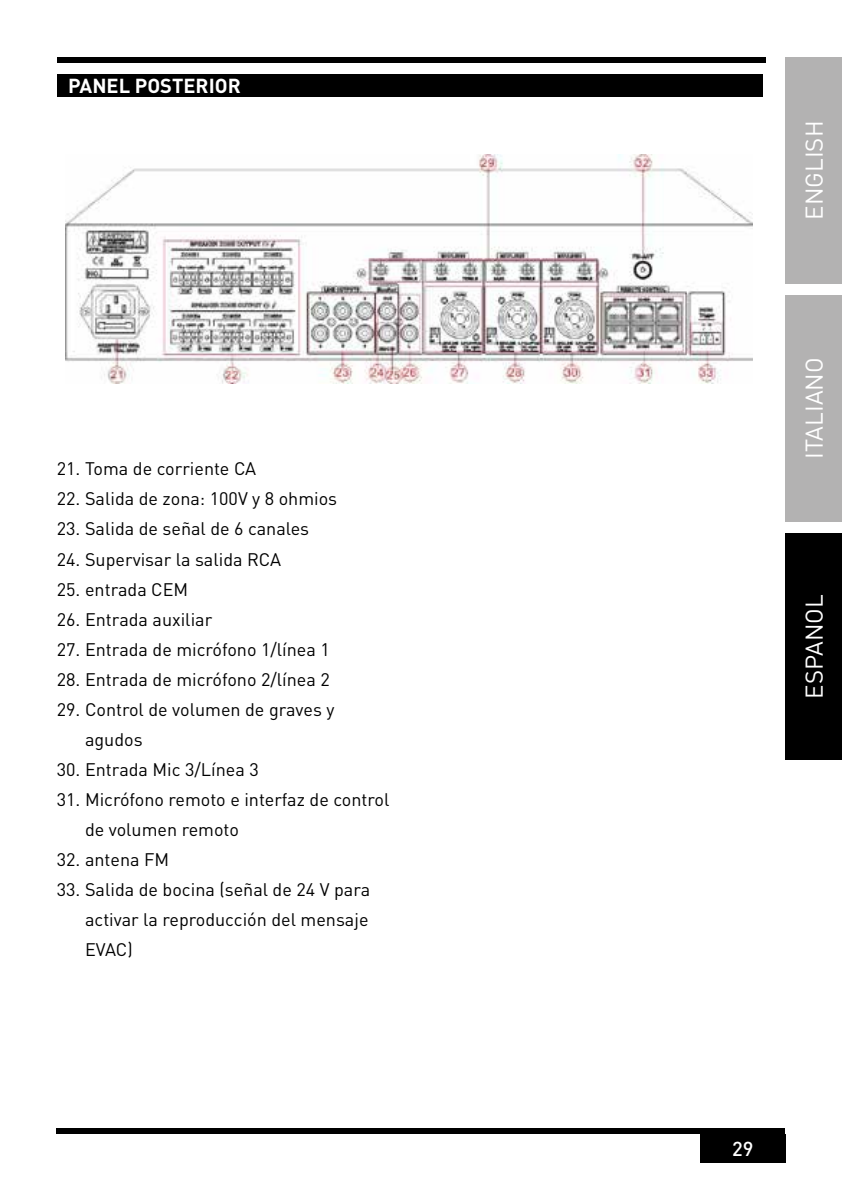
<style>
.page{position:relative;width:842px;height:1191px;background:#fff}
.page>*{position:absolute;margin:0;border:0;box-sizing:border-box;transform-origin:0 0}
.t1{font:24px "DIN Pro";color:#fff}
.t2{font:700 20px "DIN Pro";color:#fff}
.t3{font:500 20px "DIN Pro";color:#fff}
.t4{font:18px/30px "DIN Pro";color:#000}
</style>
<div class="page">
<div style="left:785px;top:295px;width:57px;height:227px;background:#b3b2b2"></div>
<div style="left:57px;top:57px;width:708px;height:5px;background:#000"></div>
<div style="left:57px;top:1128px;width:728px;height:6px;background:#000"></div>
<div style="left:700px;top:1134px;width:85px;height:28px;background:#000"></div>
<div style="left:785px;top:533px;width:57px;height:227px;background:#000"></div>
<div style="left:785px;top:57px;width:57px;height:226px;background:#b3b2b2"></div>
<div style="left:57px;top:74px;width:706px;height:23px;background:#000"></div>
<img style="left:66px;top:154px;width:687px;height:229px">
<p class="t2" style="left:68px;top:72px;width:174px">PANEL POSTERIOR</p>
<p class="t4" style="left:57px;top:453px;width:201px">21. Toma de corriente CA</p>
<p class="t4" style="left:57px;top:483px;width:282px">22. Salida de zona: 100V y 8 ohmios</p>
<p class="t4" style="left:57px;top:513px;width:254px">23. Salida de señal de 6 canales</p>
<p class="t4" style="left:57px;top:543px;width:226px">24. Supervisar la salida RCA</p>
<p class="t4" style="left:57px;top:573px;width:133px">25. entrada CEM</p>
<p class="t4" style="left:57px;top:603px;width:157px">26. Entrada auxiliar</p>
<p class="t4" style="left:57px;top:633px;width:275px">27. Entrada de micrófono 1/línea 1</p>
<p class="t4" style="left:57px;top:663px;width:275px">28. Entrada de micrófono 2/línea 2</p>
<p class="t4" style="left:85px;top:693px;width:251px;text-indent:-28px">29. Control de volumen de graves y agudos</p>
<p class="t4" style="left:57px;top:753px;width:204px">30. Entrada Mic 3/Línea 3</p>
<p class="t4" style="left:85px;top:783px;width:306px;text-indent:-28px">31. Micrófono remoto e interfaz de control de volumen remoto</p>
<p class="t4" style="left:57px;top:843px;width:114px">32. antena FM</p>
<p class="t4" style="left:85px;top:873px;width:287px;text-align:justify;text-indent:-28px">33. Salida de bocina (señal de 24 V para activar la reproducción del mensaje EVAC)</p>
<h1 class="t1" style="left:798px;top:220px;width:100px;rotate:-90deg">ENGLISH</h1>
<h1 class="t1" style="left:798px;top:459px;width:103px;rotate:-90deg">ITALIANO</h1>
<h1 class="t1" style="left:798px;top:698px;width:106px;rotate:-90deg">ESPANOL</h1>
<p class="t3" style="left:732px;top:1135px;width:23px">29</p>
</div>
